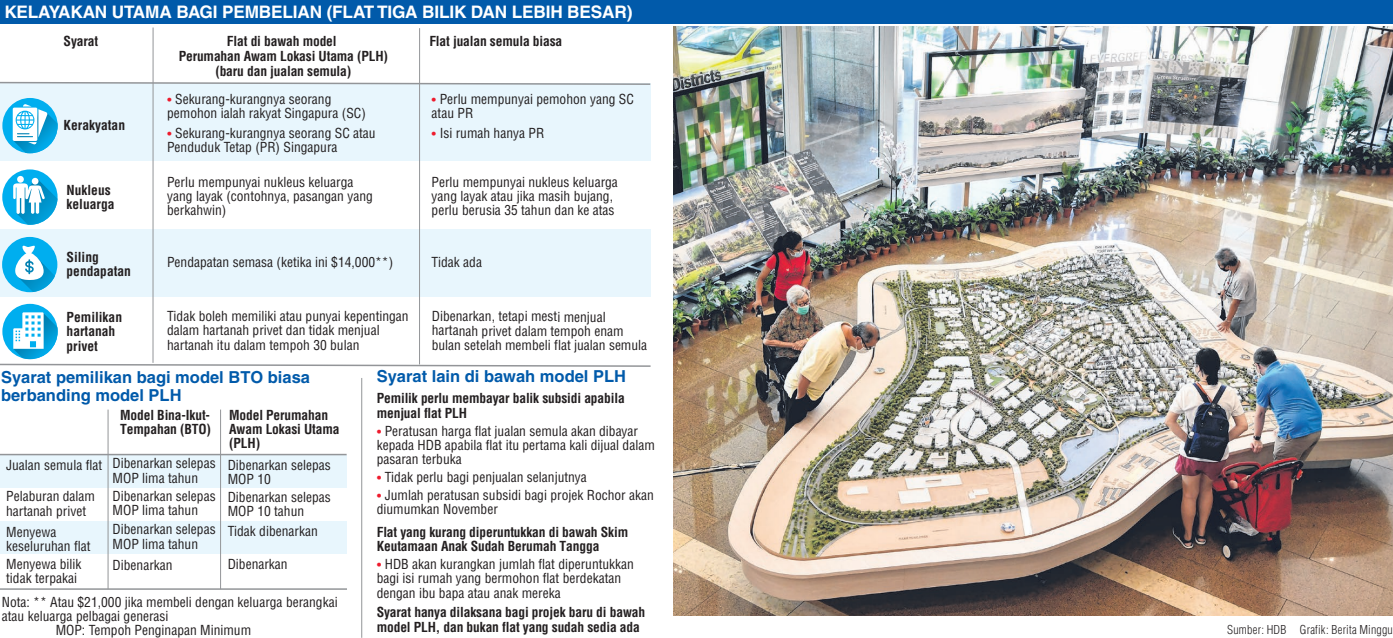
<style>
.page{position:relative;width:1393px;height:638px;background:#fff}
.page>*{position:absolute;margin:0;border:0;box-sizing:border-box;transform-origin:0 0}
.t1{font:700 17.25px "Helvetica";letter-spacing:-.01em;color:#fff}
.t2{font:700 16.5px/17.2px "Helvetica";color:#015aaa}
.t3{font:condensed 13.5px/14.2px "Helvetica";color:#231f20}
.t4{font:700 condensed 13.5px/14.2px "Helvetica";letter-spacing:-.01em;color:#231f20}
.t5{font:300 condensed 12px "Helvetica";letter-spacing:.02em;color:#231f20}
.s1{font-family:"Curator Serp Text";font-weight:700;font-stretch:normal;color:#ee1b2d}
</style>
<div class="page">
<div style="left:0;top:83px;width:651px;height:78px;background:#e8f6fd"></div>
<div style="left:0;top:229px;width:651px;height:68px;background:#e8f6fd"></div>
<svg style="left:2px;top:98px;width:56px;height:55px"></svg>
<img style="left:13px;top:109px;width:45px;height:44px">
<svg style="left:13px;top:104px;width:34px;height:41px"></svg>
<div style="left:2px;top:304px;width:56px;height:55px;background:#00aeef;border-radius:50%"></div>
<img style="left:13px;top:313px;width:45px;height:46px">
<svg style="left:13px;top:312px;width:31px;height:37px"></svg>
<div style="left:2px;top:169px;width:56px;height:56px;background:#00aeef;border-radius:50%"></div>
<img style="left:17px;top:178px;width:41px;height:47px">
<svg style="left:13px;top:176px;width:32px;height:38px"></svg>
<div style="left:2px;top:237px;width:55px;height:55px;background:#00aeef;border-radius:50%"></div>
<img style="left:16px;top:282px;width:36px;height:10px">
<svg style="left:6px;top:245px;width:49px;height:37px"></svg>
<div style="left:0;top:455px;width:347px;height:32px;background:#e8f6fd"></div>
<div style="left:0;top:521px;width:347px;height:33px;background:#e8f6fd"></div>
<hr style="left:0;top:454px;width:347px;height:1px;background:#939598">
<hr style="left:0;top:588px;width:347px;height:2px;background:#939598">
<hr style="left:108px;top:409px;width:1px;height:180px;background:#939598">
<hr style="left:220px;top:409px;width:1px;height:180px;background:#939598">
<svg style="left:0;top:81px;width:651px;height:5px"></svg>
<svg style="left:0;top:363px;width:651px;height:4px"></svg>
<hr style="left:153px;top:28px;width:1px;height:335px;background:#939598">
<hr style="left:419px;top:28px;width:1px;height:336px;background:#939598">
<img style="left:674px;top:27px;width:719px;height:588px">
<hr style="left:361px;top:378px;width:1px;height:260px;background:#939598">
<div style="left:0;top:0;width:1393px;height:24px;background:#015aaa"></div>
<p class="t1" style="left:4px;top:1px;width:630px">KELAYAKAN UTAMA BAGI PEMBELIAN (FLAT TIGA BILIK DAN LEBIH BESAR)</p>
<p class="t4" style="left:64px;top:34px;width:36px">Syarat</p>
<p class="t4" style="left:179px;top:34px;width:211px;line-height:15px;text-align:center">Flat di bawah model<br>Perumahan Awam Lokasi Utama (PLH) (baru dan jualan semula)</p>
<p class="t4" style="left:429px;top:34px;width:135px">Flat jualan semula biasa</p>
<p class="t4" style="left:64px;top:118px;width:63px">Kerakyatan</p>
<p class="t4" style="left:67px;top:183px;width:50px">Nukleus keluarga</p>
<p class="t4" style="left:67px;top:250px;width:66px">Siling pendapatan</p>
<p class="t4" style="left:67px;top:310px;width:57px">Pemilikan hartanah privet</p>
<p class="t3" style="left:167px;top:92px;width:200px"><span class="s1">•</span> Sekurang-kurangnya seorang pemohon ialah rakyat Singapura (SC)</p>
<p class="t3" style="left:167px;top:126px;width:210px"><span class="s1">•</span> Sekurang-kurangnya seorang SC atau<br>Penduduk Tetap (PR) Singapura</p>
<p class="t3" style="left:167px;top:174px;width:207px">Perlu mempunyai nukleus keluarga yang layak (contohnya, pasangan yang berkahwin)</p>
<p class="t3" style="left:167px;top:255px;width:228px">Pendapatan semasa (ketika ini $14,000**)</p>
<p class="t3" style="left:167px;top:309px;width:243px">Tidak boleh memiliki atau punyai kepentingan dalam hartanah privet dan tidak menjual hartanah itu dalam tempoh 30 bulan</p>
<p class="t3" style="left:432px;top:92px;width:204px"><span class="s1">•</span> Perlu mempunyai pemohon yang SC atau PR</p>
<p class="t3" style="left:432px;top:126px;width:114px"><span class="s1">•</span> Isi rumah hanya PR</p>
<p class="t3" style="left:432px;top:174px;width:188px">Perlu mempunyai nukleus keluarga yang layak atau jika masih bujang, perlu berusia 35 tahun dan ke atas</p>
<p class="t3" style="left:432px;top:255px;width:52px">Tidak ada</p>
<p class="t3" style="left:432px;top:309px;width:217px">Dibenarkan, tetapi mesti menjual hartanah privet dalam tempoh enam bulan setelah membeli flat jualan semula</p>
<p class="t2" style="left:1px;top:369px;width:311px">Syarat pemilikan bagi model BTO biasa berbanding model PLH</p>
<p class="t4" style="left:120px;top:407px;width:92px">Model Bina-Ikut-<br>Tempahan (BTO)</p>
<p class="t4" style="left:229px;top:407px;width:112px">Model Perumahan<br>Awam Lokasi Utama (PLH)</p>
<p class="t3" style="left:6px;top:458px;width:97px">Jualan semula flat</p>
<p class="t3" style="left:6px;top:489px;width:90px">Pelaburan dalam hartanah privet</p>
<p class="t3" style="left:6px;top:524px;width:86px">Menyewa keseluruhan flat</p>
<p class="t3" style="left:6px;top:557px;width:77px">Menyewa bilik tidak terpakai</p>
<p class="t3" style="left:113px;top:456px;width:105px">Dibenarkan selepas<br>MOP lima tahun</p>
<p class="t3" style="left:113px;top:488px;width:105px">Dibenarkan selepas<br>MOP lima tahun</p>
<p class="t3" style="left:113px;top:522px;width:105px">Dibenarkan selepas<br>MOP lima tahun</p>
<p class="t3" style="left:113px;top:557px;width:61px">Dibenarkan</p>
<p class="t3" style="left:228px;top:458px;width:105px">Dibenarkan selepas<br>MOP 10</p>
<p class="t3" style="left:228px;top:490px;width:105px">Dibenarkan selepas<br>MOP 10 tahun</p>
<p class="t3" style="left:228px;top:524px;width:92px">Tidak dibenarkan</p>
<p class="t3" style="left:228px;top:557px;width:61px">Dibenarkan</p>
<p class="t3" style="left:2px;top:595px;width:337px">Nota: ** Atau $21,000 jika membeli dengan keluarga berangkai</p>
<p class="t3" style="left:2px;top:609px;width:168px">atau keluarga pelbagai generasi</p>
<p class="t3" style="left:56px;top:623px;width:197px">MOP: Tempoh Penginapan Minimum</p>
<p class="t2" style="left:377px;top:368px;width:251px">Syarat lain di bawah model PLH</p>
<p class="t4" style="left:377px;top:391px;width:250px">Pemilik perlu membayar balik subsidi apabila menjual flat PLH</p>
<p class="t3" style="left:377px;top:423px;width:280px"><span class="s1">•</span> Peratusan harga flat jualan semula akan dibayar kepada HDB apabila flat itu pertama kali dijual dalam pasaran terbuka</p>
<p class="t3" style="left:377px;top:470px;width:212px"><span class="s1">•</span> Tidak perlu bagi penjualan selanjutnya</p>
<p class="t3" style="left:377px;top:488px;width:279px"><span class="s1">•</span> Jumlah peratusan subsidi bagi projek Rochor akan diumumkan November</p>
<p class="t4" style="left:377px;top:525px;width:253px">Flat yang kurang diperuntukkan di bawah Skim<br>Keutamaan Anak Sudah Berumah Tangga</p>
<p class="t3" style="left:377px;top:557px;width:259px"><span class="s1">•</span> HDB akan kurangkan jumlah flat diperuntukkan bagi isi rumah yang bermohon flat berdekatan dengan ibu bapa atau anak mereka</p>
<p class="t4" style="left:377px;top:605px;width:270px">Syarat hanya dilaksana bagi projek baru di bawah model PLH, dan bukan flat yang sudah sedia ada</p>
<p class="t5" style="left:1227px;top:622px;width:167px">Sumber: HDB Grafik: Berita Minggu</p>
</div>
